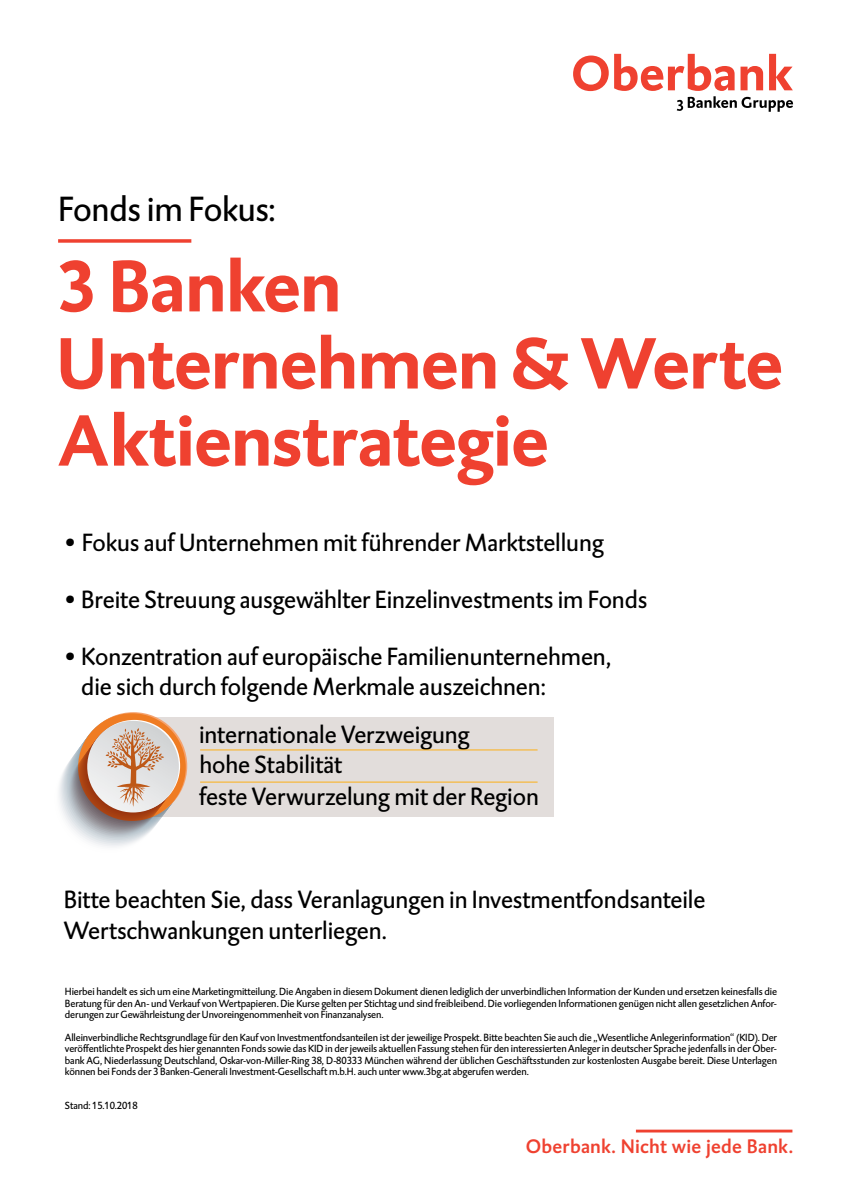
<style>
.page{position:relative;width:842px;height:1192px;background:#fff}
.page>*{position:absolute;margin:0;border:0;box-sizing:border-box;transform-origin:0 0}
.t1{font:700 74px/77.1px "DTL Caspari T";letter-spacing:-.015em;color:#ef4130}
.t2{font:35.85px "DTL Caspari T";letter-spacing:-.01em;color:#000}
.t3{font:25.55px/30.6px "DTL Caspari T";letter-spacing:-.005em;color:#000}
.t4{font:20px "DTL Caspari T Medium";letter-spacing:.01em;color:#ef4130}
.t5{font:10.65px/11.3px "DTL Caspari T";letter-spacing:-.01em;color:#000;text-align:justify}
</style>
<div class="page">
<svg style="left:573px;top:54px;width:220px;height:58px"></svg>
<div style="left:133px;top:717px;width:421px;height:99px;background:#e2dddb"></div>
<hr style="left:200px;top:750px;width:338px;height:1px;background:#fcaf17">
<hr style="left:200px;top:782px;width:338px;height:1px;background:#fcaf17">
<div style="left:57px;top:742px;width:108px;height:108px;background:#fafafb;border-radius:50%"></div>
<div style="left:58px;top:740px;width:108px;height:108px;background:#f4f5f6;border-radius:50%"></div>
<svg style="left:60px;top:737px;width:108px;height:108px"></svg>
<svg style="left:78px;top:713px;width:108px;height:108px"></svg>
<svg style="left:67px;top:748px;width:92px;height:92px"></svg>
<svg style="left:69px;top:745px;width:92px;height:92px"></svg>
<svg style="left:72px;top:741px;width:92px;height:92px"></svg>
<svg style="left:75px;top:737px;width:92px;height:92px"></svg>
<svg style="left:78px;top:733px;width:92px;height:92px"></svg>
<svg style="left:81px;top:729px;width:92px;height:92px"></svg>
<div style="left:84px;top:725px;width:92px;height:92px;background:#a03a10;border-radius:50%"></div>
<svg style="left:86px;top:722px;width:92px;height:92px"></svg>
<svg style="left:87px;top:721px;width:92px;height:91px;background:#e1e1e1"></svg>
<svg style="left:106px;top:728px;width:58px;height:79px;background:#d9c2b4"></svg>
<hr style="left:636px;top:1130px;width:156px;height:2px;background:#ef4130">
<svg style="left:58px;top:239px;width:133px;height:4px"></svg>
<h2 class="t2" style="left:58px;top:188px;width:219px">Fonds im Fokus:</h2>
<h1 class="t1" style="left:56px;top:246px;width:728px">3 Banken<br>Unternehmen &amp; Werte<br>Aktienstrategie</h1>
<h3 class="t3" style="left:64px;top:527px;width:541px">• Fokus auf Unternehmen mit führender Marktstellung</h3>
<h3 class="t3" style="left:64px;top:584px;width:585px">• Breite Streuung ausgewählter Einzelinvestments im Fonds</h3>
<h3 class="t3" style="left:81px;top:641px;width:531px;text-indent:-17px">• Konzentration auf europäische Familienunternehmen, die sich durch folgende Merkmale auszeichnen:</h3>
<h3 class="t3" style="left:199px;top:718px;width:341px;line-height:31.2px">internationale Verzweigung<br>hohe Stabilität<br>feste Verwurzelung mit der Region</h3>
<h3 class="t3" style="left:64px;top:884px;width:643px">Bitte beachten Sie, dass Veranlagungen in Investmentfondsanteile<br>Wertschwankungen unterliegen.</h3>
<p class="t5" style="left:65px;top:986px;width:714px">Hierbei handelt es sich um eine Marketingmitteilung. Die Angaben in diesem Dokument dienen lediglich der unverbindlichen Information der Kunden und ersetzen keinesfalls die Beratung für den An- und Verkauf von Wertpapieren. Die Kurse gelten per Stichtag und sind freibleibend. Die vorliegenden Informationen genügen nicht allen gesetzlichen Anfor&shy;derungen zur Gewährleistung der Unvoreingenommenheit von Finanzanalysen.</p>
<p class="t5" style="left:65px;top:1032px;width:714px">Alleinverbindliche Rechtsgrundlage für den Kauf von Investmentfondsanteilen ist der jeweilige Prospekt. Bitte beachten Sie auch die „Wesentliche Anlegerinformation“ (KID). Der veröffentlichte Prospekt des hier genannten Fonds sowie das KID in der jeweils aktuellen Fassung stehen für den interessierten Anleger in deutscher Sprache jedenfalls in der Ober&shy;bank AG, Niederlassung Deutschland, Oskar-von-Miller-Ring 38, D-80333 München während der üblichen Geschäftsstunden zur kostenlosten Ausgabe bereit. Diese Unterlagen können bei Fonds der 3 Banken-Generali Investment-Gesellschaft m.b.H. auch unter www.3bg.at abgerufen werden.</p>
<p class="t5" style="left:65px;top:1100px;width:74px">Stand: 15.10.2018</p>
<h3 class="t4" style="left:526px;top:1133px;width:269px">Oberbank. Nicht wie jede Bank.</h3>
</div>
